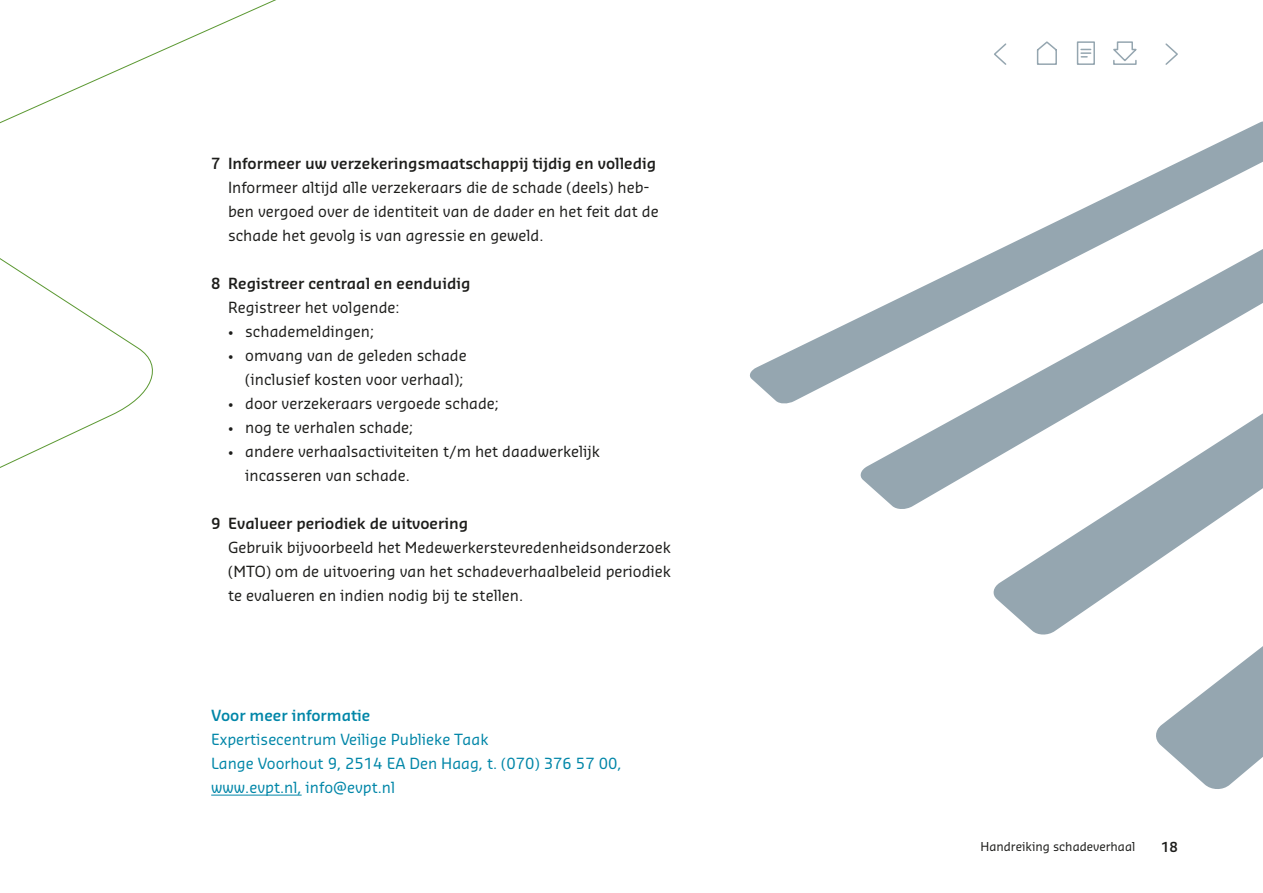
<style>
.page{position:relative;width:1263px;height:893px;background:#fff}
.page>*{position:absolute;margin:0;border:0;box-sizing:border-box;transform-origin:0 0}
.t1{font:15px/24px "Sansa Pro";color:#1d1d1b}
.t2{font:600 15px "Sansa Pro";color:#1d1d1b}
.t3{font:15px/24px "Sansa Pro";color:#0086a8}
.t4{font:600 15px "Sansa Pro";color:#0086a8}
.t5{font:600 13.5px "Sansa Pro";color:#1d1d1b}
.t6{font:12px "Sansa Pro";color:#1d1d1b}
.s1{font-family:"Rijksoverheid Serif"}
</style>
<div class="page">
<svg style="left:0;top:0;width:276px;height:468px"></svg>
<svg style="left:750px;top:121px;width:513px;height:668px"></svg>
<hr style="left:211px;top:795px;width:91px;height:1px;background:#0086a8">
<svg style="left:1165px;top:43px;width:13px;height:22px"></svg>
<svg style="left:994px;top:43px;width:13px;height:22px"></svg>
<svg style="left:1076px;top:41px;width:19px;height:24px"></svg>
<svg style="left:1036px;top:41px;width:21px;height:24px"></svg>
<svg style="left:1113px;top:41px;width:24px;height:24px"></svg>
<p class="t2" style="left:211px;top:154px;width:447px">7 Informeer uw verzekeringsmaatschappij tijdig en volledig</p>
<p class="t1" style="left:228px;top:175px;width:432px">Informeer altijd alle verzekeraars die de schade (deels) heb&shy;ben vergoed over de identiteit van de dader en het feit dat de schade het gevolg is van agressie en geweld.</p>
<p class="t2" style="left:211px;top:274px;width:261px">8 Registreer centraal en eenduidig</p>
<p class="t1" style="left:228px;top:295px;width:173px">Registreer het volgende:</p>
<p class="t1" style="left:228px;top:319px;width:148px"><span class="s1">•</span> schademeldingen;</p>
<p class="t1" style="left:228px;top:343px;width:240px;text-align:right"><span class="s1">•</span> omvang van de geleden schade (inclusief kosten voor verhaal);</p>
<p class="t1" style="left:228px;top:391px;width:272px"><span class="s1">•</span> door verzekeraars vergoede schade;</p>
<p class="t1" style="left:228px;top:415px;width:187px"><span class="s1">•</span> nog te verhalen schade;</p>
<p class="t1" style="left:245px;top:439px;width:356px;text-indent:-17px"><span class="s1">•</span> andere verhaalsactiviteiten t/m het daadwerkelijk incasseren van schade.</p>
<p class="t2" style="left:211px;top:514px;width:258px">9 Evalueer periodiek de uitvoering</p>
<p class="t1" style="left:228px;top:535px;width:444px;text-align:justify">Gebruik bijvoorbeeld het Medewerkerstevredenheidsonderzoek (MTO) om de uitvoering van het schadeverhaalbeleid periodiek te evalueren en indien nodig bij te stellen.</p>
<p class="t4" style="left:211px;top:706px;width:161px">Voor meer informatie</p>
<p class="t3" style="left:211px;top:727px;width:412px">Expertisecentrum Veilige Publieke Taak<br>Lange Voorhout 9, 2514 EA Den Haag, t. (070) 376 57 00, www.evpt.nl, info@evpt.nl</p>
<p class="t6" style="left:980px;top:839px;width:156px">Handreiking schadeverhaal</p>
<p class="t5" style="left:1161px;top:838px;width:18px">18</p>
</div>
